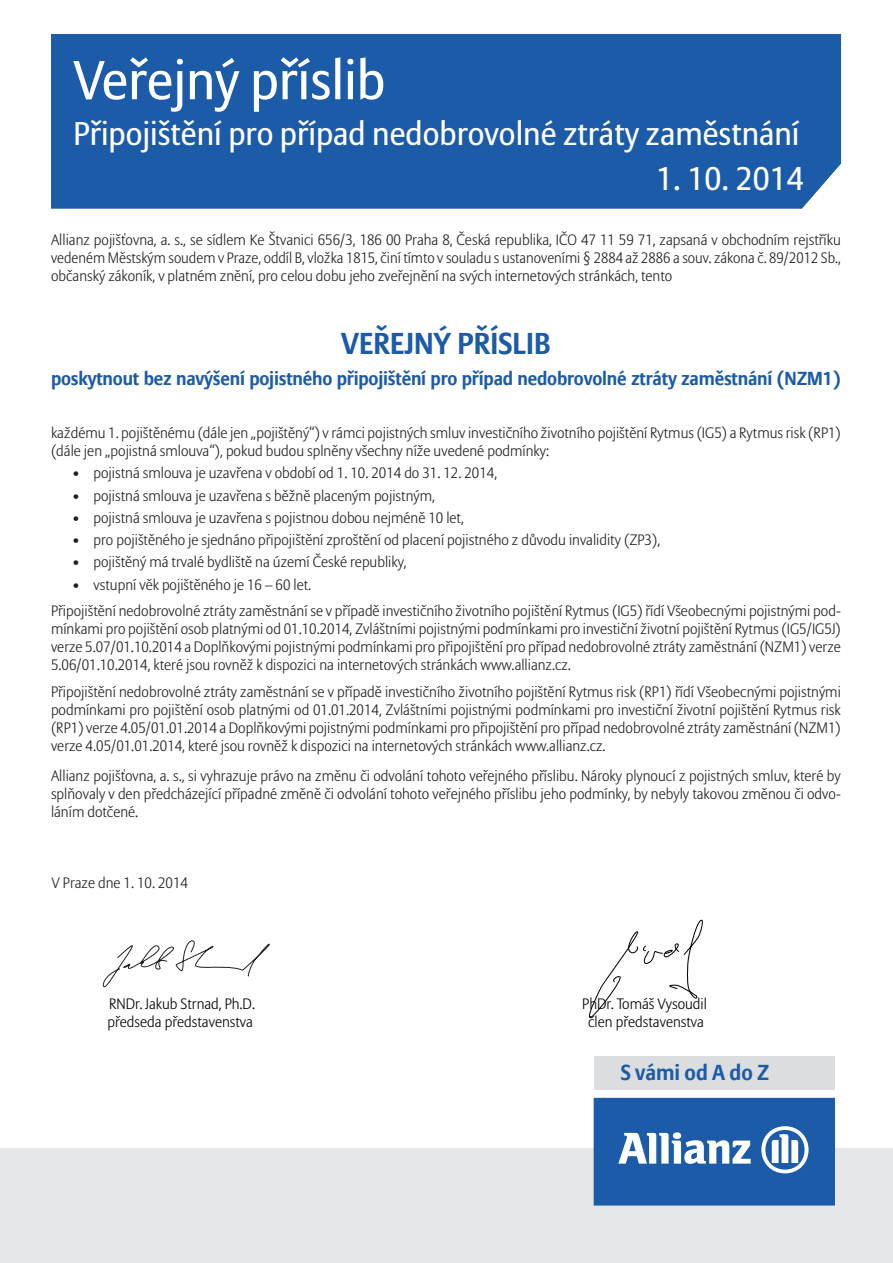
<style>
.page{position:relative;width:893px;height:1263px;background:#fff}
.page>*{position:absolute;margin:0;border:0;box-sizing:border-box;transform-origin:0 0}
.t1{font:54.3px "Allianz Sans CE";color:#fff}
.t2{font:32.7px "Allianz Sans CE";color:#fff}
.t3{font:700 30px "Allianz Sans";color:#1b5ba7}
.t4{font:700 21.6px "Allianz Sans";color:#1b5ba7}
.t5{font:700 18.75px "Allianz Sans";letter-spacing:-.01em;color:#1b5ba7}
.t6{font:300 15px/18px "Allianz Sans CE";color:#231f20;text-align:justify}
.t7{font:300 15px/18px "Allianz Sans CE";color:#000}
</style>
<div class="page">
<div style="left:0;top:1148px;width:893px;height:115px;background:#e6e7e9"></div>
<div style="left:51px;top:34px;width:790px;height:175px;background:#1b5ba7"></div>
<div style="left:594px;top:1056px;width:240px;height:33px;background:#dcdddf"></div>
<div style="left:594px;top:1098px;width:240px;height:106px;background:#1b5ba7"></div>
<svg style="left:618px;top:1132px;width:133px;height:32px"></svg>
<svg style="left:761px;top:1126px;width:48px;height:47px"></svg>
<div style="left:594px;top:1098px;width:240px;height:107px;border:1px solid #1b5ba7"></div>
<svg style="left:102px;top:940px;width:168px;height:48px"></svg>
<svg style="left:588px;top:919px;width:115px;height:100px"></svg>
<h1 class="t1" style="left:73px;top:47px;width:313px">Veřejný příslib</h1>
<h2 class="t2" style="left:73px;top:113px;width:728px">Připojištění pro případ nedobrovolné ztráty zaměstnání</h2>
<h2 class="t2" style="left:656px;top:159px;width:149px">1. 10. 2014</h2>
<p class="t6" style="left:51px;top:230px;width:791px">Allianz pojišťovna, a. s., se sídlem Ke Štvanici 656/3, 186 00 Praha 8, Česká republika, IČO 47 11 59 71, zapsaná v obchodním rejstříku vedeném Městským soudem v Praze, oddíl B, vložka 1815, činí tímto v souladu s ustanoveními § 2884 až 2886 a souv. zákona č. 89/2012 Sb., občanský zákoník, v platném znění, pro celou dobu jeho zveřejnění na svých internetových stránkách, tento</p>
<h3 class="t3" style="left:341px;top:325px;width:211px">VEŘEJNÝ PŘÍSLIB</h3>
<p class="t5" style="left:51px;top:367px;width:791px">poskytnout bez navýšení pojistného připojištění pro případ nedobrovolné ztráty zaměstnání (NZM1)</p>
<p class="t6" style="left:51px;top:424px;width:791px">každému 1. pojištěnému (dále jen „pojištěný“) v rámci pojistných smluv investičního životního pojištění Rytmus (IG5) a Rytmus risk (RP1) (dále jen „pojistná smlouva“), pokud budou splněny všechny níže uvedené podmínky:</p>
<p class="t6" style="left:72px;top:464px;width:426px">• pojistná smlouva je uzavřena v období od 1. 10. 2014 do 31. 12. 2014,</p>
<p class="t6" style="left:72px;top:486px;width:364px">• pojistná smlouva je uzavřena s běžně placeným pojistným,</p>
<p class="t6" style="left:72px;top:508px;width:393px">• pojistná smlouva je uzavřena s pojistnou dobou nejméně 10 let,</p>
<p class="t6" style="left:72px;top:531px;width:589px">• pro pojištěného je sjednáno připojištění zproštění od placení pojistného z důvodu invalidity (ZP3),</p>
<p class="t6" style="left:72px;top:553px;width:336px">• pojištěný má trvalé bydliště na území České republiky,</p>
<p class="t6" style="left:51px;top:571px;width:791px;line-height:26.5px;text-indent:21px">• vstupní věk pojištěného je 16 – 60 let.<br>Připojištění nedobrovolné ztráty zaměstnání se v případě investičního životního pojištění Rytmus (IG5) řídí Všeobecnými pojistnými pod-</p>
<p class="t6" style="left:51px;top:620px;width:791px">mínkami pro pojištění osob platnými od 01.10.2014, Zvláštními pojistnými podmínkami pro investiční životní pojištění Rytmus (IG5/IG5J) verze 5.07/01.10.2014 a Doplňkovými pojistnými podmínkami pro připojištění pro případ nedobrovolné ztráty zaměstnání (NZM1) verze 5.06/01.10.2014, které jsou rovněž k dispozici na internetových stránkách www.allianz.cz.</p>
<p class="t6" style="left:51px;top:682px;width:791px">Připojištění nedobrovolné ztráty zaměstnání se v případě investičního životního pojištění Rytmus risk (RP1) řídí Všeobecnými pojistnými podmínkami pro pojištění osob platnými od 01.01.2014, Zvláštními pojistnými podmínkami pro investiční životní pojištění Rytmus risk (RP1) verze 4.05/01.01.2014 a Doplňkovými pojistnými podmínkami pro připojištění pro případ nedobrovolné ztráty zaměstnání (NZM1) verze 4.05/01.01.2014, které jsou rovněž k dispozici na internetových stránkách www.allianz.cz.</p>
<p class="t6" style="left:51px;top:767px;width:791px">Allianz pojišťovna, a. s., si vyhrazuje právo na změnu či odvolání tohoto veřejného příslibu. Nároky plynoucí z pojistných smluv, které by splňovaly v den předcházející případné změně či odvolání tohoto veřejného příslibu jeho podmínky, by nebyly takovou změnou či odvo&shy;láním dotčené.</p>
<p class="t6" style="left:52px;top:873px;width:138px">V Praze dne 1. 10. 2014</p>
<p class="t7" style="left:107px;top:994px;width:149px">RNDr. Jakub Strnad, Ph.D. předseda představenstva</p>
<p class="t7" style="left:582px;top:994px;width:126px;text-align:center">PhDr. Tomáš Vysoudil člen představenstva</p>
<h3 class="t4" style="left:621px;top:1059px;width:150px">S vámi od A do Z</h3>
</div>
